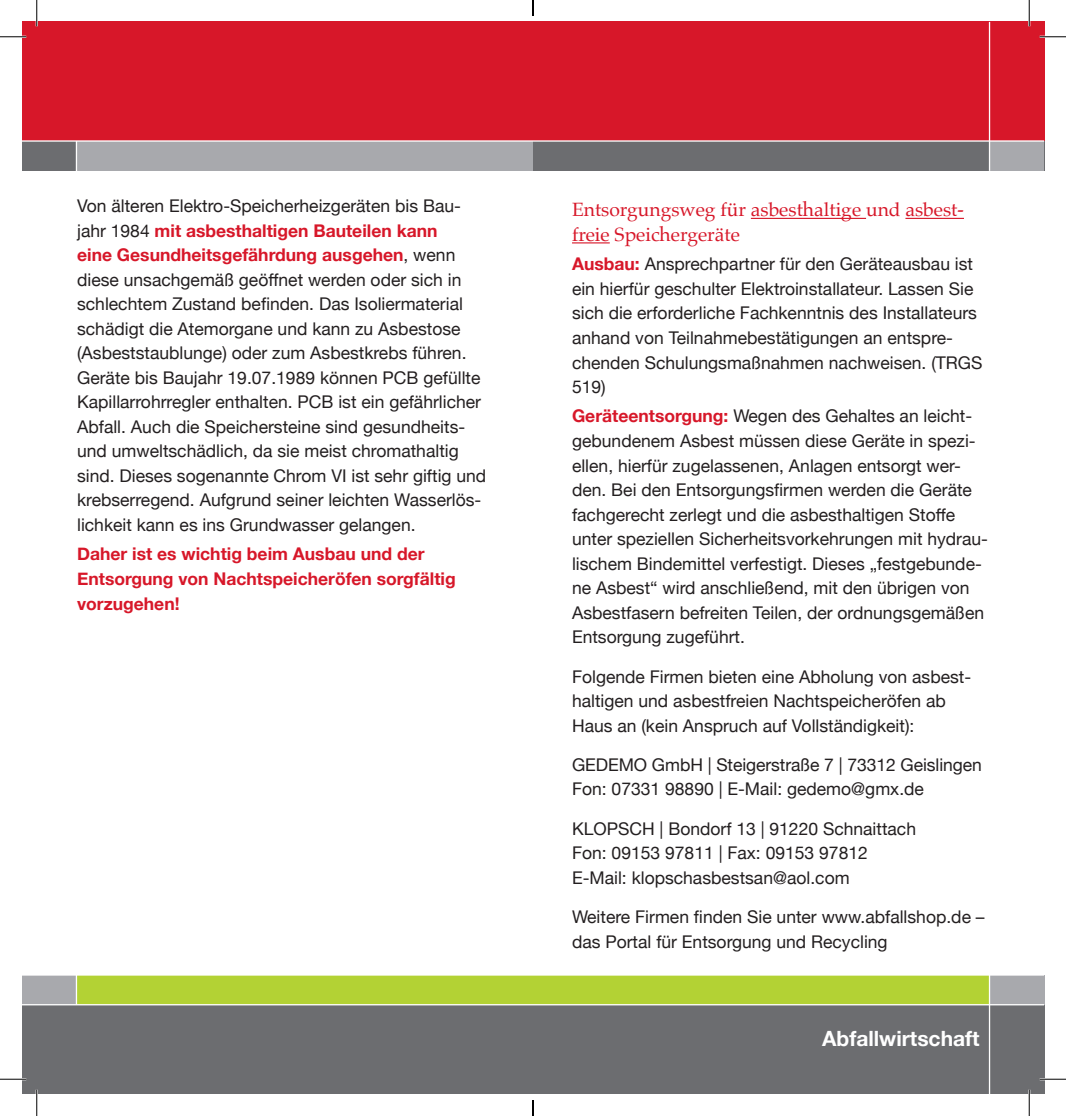
<style>
.page{position:relative;width:1066px;height:1116px;background:#fff}
.page>*{position:absolute;margin:0;border:0;box-sizing:border-box;transform-origin:0 0}
.t1{font:700 21px "Helvetica Neue";color:#fff}
.t2{font:19.25px/24.5px "Palatino";color:#d71729}
.t3{font:17.5px/24.5px "Helvetica Neue";color:#231f20}
.t4{font:700 17.5px/24.5px "Helvetica Neue";color:#d71729}
.s1{font-weight:700;color:#d71729}
</style>
<div class="page">
<div style="left:22px;top:22px;width:1022px;height:119px;background:#d71729"></div>
<div style="left:22px;top:1004px;width:1022px;height:89px;background:#6c6d70"></div>
<div style="left:22px;top:974px;width:1022px;height:30px;background:#a8a9ad"></div>
<div style="left:22px;top:141px;width:1022px;height:30px;background:#6c6d70"></div>
<div style="left:989px;top:141px;width:55px;height:30px;background:#a8a9ad"></div>
<hr style="left:989px;top:22px;width:1px;height:149px;background:#fff">
<div style="left:76px;top:141px;width:457px;height:30px;background:#a8a9ad"></div>
<div style="left:76px;top:974px;width:913px;height:30px;background:#b3d234"></div>
<hr style="left:22px;top:1003px;width:1022px;height:2px;background:#fff">
<hr style="left:22px;top:140px;width:1022px;height:2px;background:#fff">
<hr style="left:989px;top:850px;width:1px;height:243px;background:#fff">
<hr style="left:22px;top:974px;width:1022px;height:1px;background:#fff">
<hr style="left:76px;top:141px;width:1px;height:863px;background:#fff">
<hr style="left:751px;top:218px;width:115px;height:1px;background:#d71729">
<hr style="left:905px;top:218px;width:59px;height:1px;background:#d71729">
<hr style="left:572px;top:242px;width:38px;height:1px;background:#d71729">
<hr style="left:0;top:36px;width:26px;height:2px;background:#fff">
<hr style="left:1039px;top:36px;width:27px;height:2px;background:#fff">
<hr style="left:0;top:1077px;width:26px;height:3px;background:#fff">
<hr style="left:1039px;top:1077px;width:27px;height:3px;background:#fff">
<hr style="left:36px;top:0;width:2px;height:26px;background:#fff">
<hr style="left:36px;top:1089px;width:2px;height:26px;background:#fff">
<hr style="left:1028px;top:0;width:2px;height:26px;background:#fff">
<hr style="left:1028px;top:1089px;width:2px;height:26px;background:#fff">
<svg style="left:0;top:36px;width:26px;height:1px"></svg>
<svg style="left:1039px;top:36px;width:27px;height:1px"></svg>
<svg style="left:0;top:1078px;width:26px;height:1px"></svg>
<svg style="left:1039px;top:1078px;width:27px;height:1px"></svg>
<svg style="left:36px;top:0;width:1px;height:26px"></svg>
<svg style="left:36px;top:1089px;width:1px;height:26px"></svg>
<svg style="left:1029px;top:0;width:1px;height:26px"></svg>
<svg style="left:1029px;top:1089px;width:1px;height:26px"></svg>
<svg style="left:532px;top:0;width:2px;height:16px"></svg>
<svg style="left:532px;top:1100px;width:2px;height:15px"></svg>
<p class="t3" style="left:77px;top:195px;width:411px">Von älteren Elektro-Speicherheizgeräten bis Bau&shy;jahr 1984 <span class="s1">mit asbesthaltigen Bauteilen kann<br>eine Gesundheitsgefährdung ausgehen</span>, wenn diese unsachgemäß geöffnet werden oder sich in schlechtem Zustand befinden. Das Isoliermaterial schädigt die Atemorgane und kann zu Asbestose (Asbeststaublunge) oder zum Asbestkrebs führen.<br>Geräte bis Baujahr 19.07.1989 können PCB gefüllte Kapillarrohrregler enthalten. PCB ist ein gefährlicher Abfall. Auch die Speichersteine sind gesundheits&shy;und umweltschädlich, da sie meist chromathaltig sind. Dieses sogenannte Chrom VI ist sehr giftig und krebserregend. Aufgrund seiner leichten Wasserlös&shy;lichkeit kann es ins Grundwasser gelangen.</p>
<p class="t4" style="left:77px;top:542px;width:380px">Daher ist es wichtig beim Ausbau und der<br>Entsorgung von Nachtspeicheröfen sorgfältig vorzugehen!</p>
<p class="t2" style="left:572px;top:197px;width:393px">Entsorgungsweg für asbesthaltige und asbest&shy;freie Speichergeräte</p>
<p class="t3" style="left:572px;top:253px;width:412px"><span class="s1">Ausbau:</span> Ansprechpartner für den Geräteausbau ist ein hierfür geschulter Elektroinstallateur. Lassen Sie sich die erforderliche Fachkenntnis des Installateurs anhand von Teilnahmebestätigungen an entspre&shy;chenden Schulungsmaßnahmen nachweisen. (TRGS 519)</p>
<p class="t3" style="left:572px;top:405px;width:417px"><span class="s1">Geräteentsorgung:</span> Wegen des Gehaltes an leicht&shy;gebundenem Asbest müssen diese Geräte in spezi&shy;ellen, hierfür zugelassenen, Anlagen entsorgt wer&shy;den. Bei den Entsorgungsfirmen werden die Geräte fachgerecht zerlegt und die asbesthaltigen Stoffe unter speziellen Sicherheitsvorkehrungen mit hydrau&shy;lischem Bindemittel verfestigt. Dieses „festgebunde&shy;ne Asbest“ wird anschließend, mit den übrigen von Asbestfasern befreiten Teilen, der ordnungsgemäßen Entsorgung zugeführt.</p>
<p class="t3" style="left:572px;top:665px;width:401px">Folgende Firmen bieten eine Abholung von asbest&shy;haltigen und asbestfreien Nachtspeicheröfen ab<br>Haus an (kein Anspruch auf Vollständigkeit):</p>
<p class="t3" style="left:572px;top:753px;width:411px">GEDEMO GmbH | Steigerstraße 7 | 73312 Geislingen<br>Fon: 07331 98890 | E-Mail: gedemo@gmx.de</p>
<p class="t3" style="left:572px;top:817px;width:345px">KLOPSCH | Bondorf 13 | 91220 Schnaittach<br>Fon: 09153 97811 | Fax: 09153 97812<br>E-Mail: klopschasbestsan@aol.com</p>
<p class="t3" style="left:572px;top:905px;width:414px">Weitere Firmen finden Sie unter www.abfallshop.de – das Portal für Entsorgung und Recycling</p>
<p class="t1" style="left:822px;top:1021px;width:159px">Abfallwirtschaft</p>
</div>
